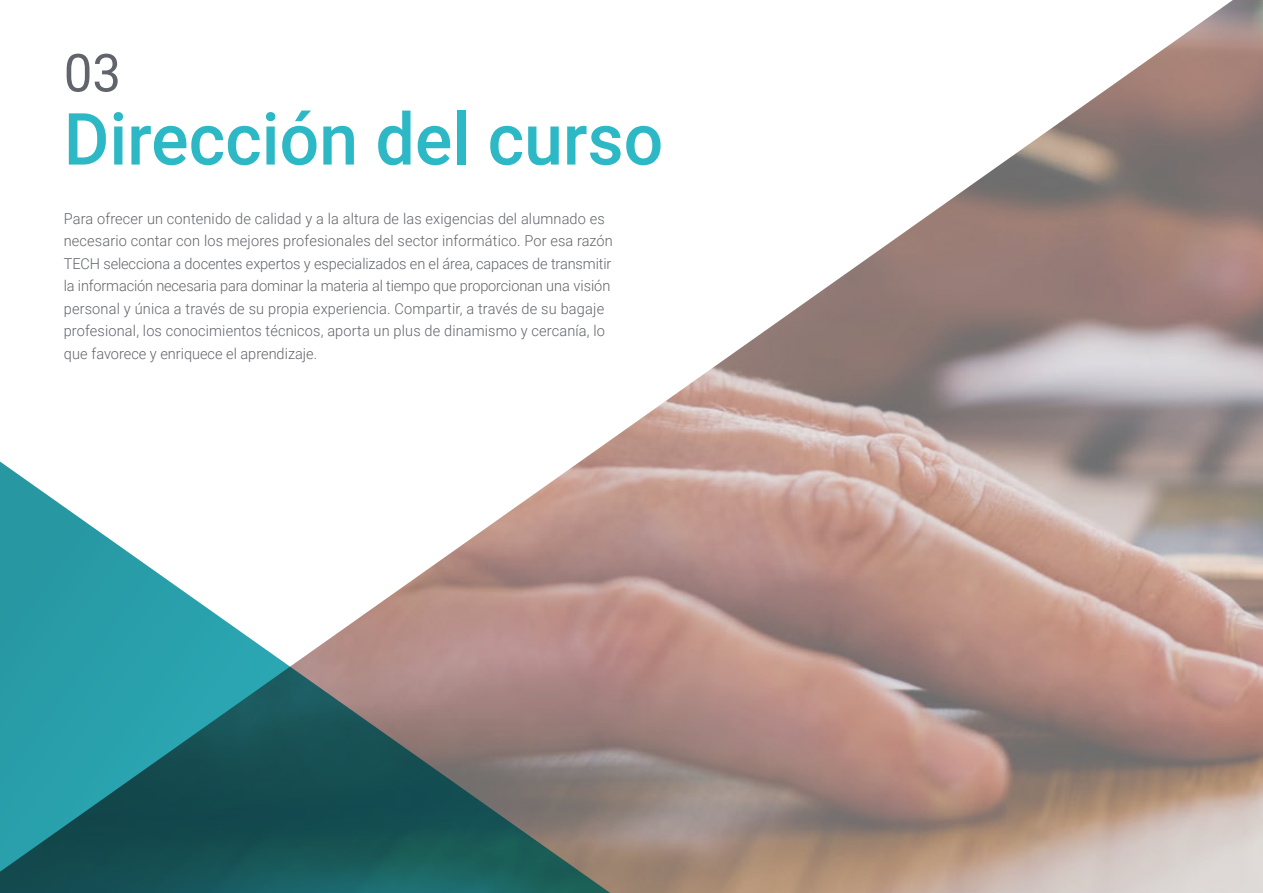
<style>
.page{position:relative;width:1263px;height:893px;background:#fff}
.page>*{position:absolute;margin:0;border:0;box-sizing:border-box;transform-origin:0 0}
.t1{font:500 72px "Roboto";color:#2db8c5}
.t2{font:52.5px "Roboto";color:#61646a}
.t3{font:300 15px/22.5px "Roboto";letter-spacing:.01em;color:#61646a}
</style>
<div class="page">
<img style="left:602px;top:0;width:661px;height:893px">
<svg style="left:0;top:446px;width:640px;height:447px"></svg>
<h2 class="t2" style="left:64px;top:36px;width:59px">03</h2>
<h1 class="t1" style="left:64px;top:89px;width:601px">Dirección del curso</h1>
<p class="t3" style="left:64px;top:207px;width:550px">Para ofrecer un contenido de calidad y a la altura de las exigencias del alumnado es necesario contar con los mejores profesionales del sector informático. Por esa razón TECH selecciona a docentes expertos y especializados en el área, capaces de transmitir la información necesaria para dominar la materia al tiempo que proporcionan una visión personal y única a través de su propia experiencia. Compartir, a través de su bagaje profesional, los conocimientos técnicos, aporta un plus de dinamismo y cercanía, lo que favorece y enriquece el aprendizaje.</p>
</div>
